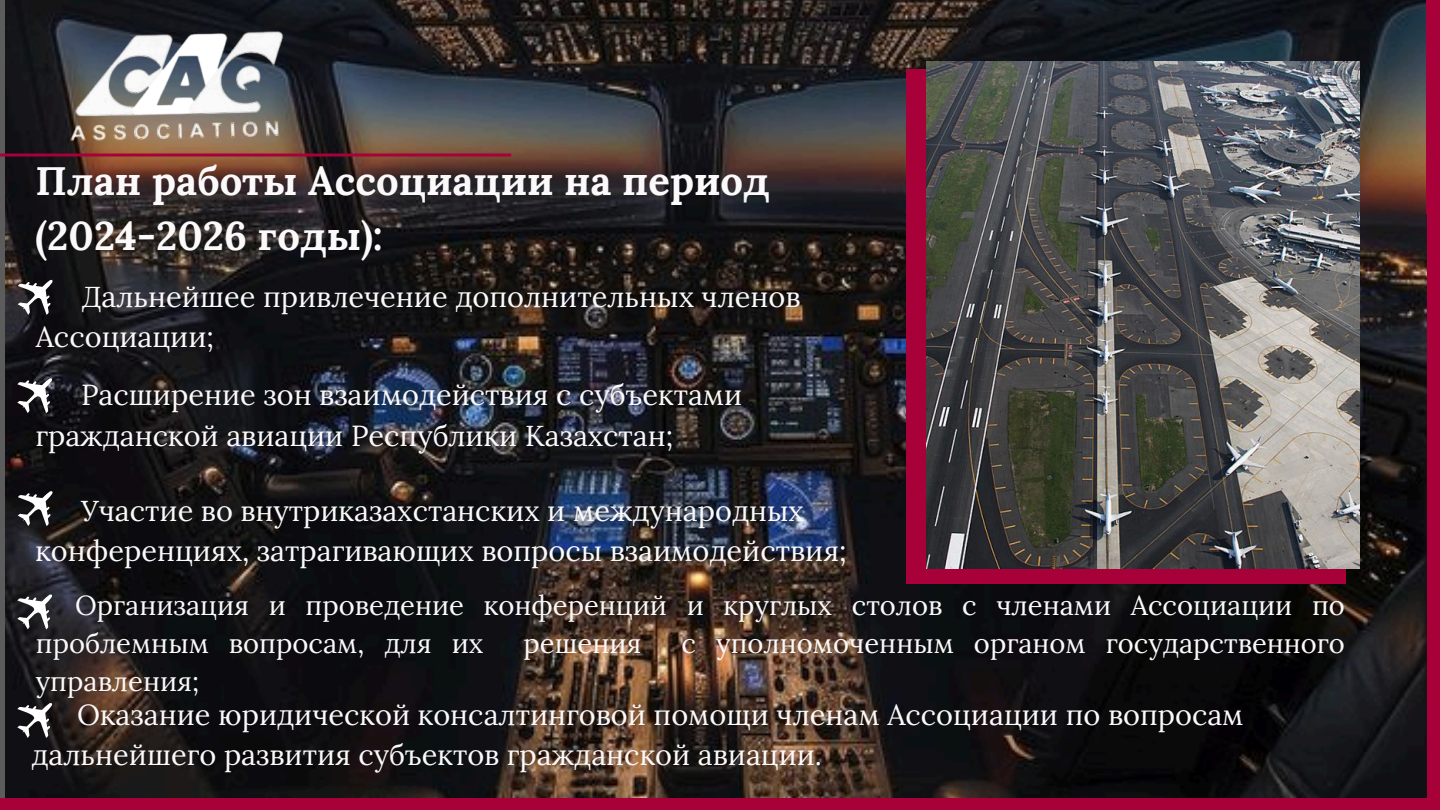
<style>
.page{position:relative;width:1440px;height:810px;background:#fff}
.page>*{position:absolute;margin:0;border:0;box-sizing:border-box;transform-origin:0 0}
.t1{font:700 40px/55.5px "Lora";color:#fbf9fa}
.t2{font:28.9px/40.5px "Lora";color:#fbf9fa}
.t3{font:27.4px/38.4px "Lora";color:#fbf9fa}
</style>
<div class="page">
<img style="left:5px;top:1px;width:1422px;height:797px">
<div style="left:906px;top:69px;width:439px;height:514px;background:#a80038"></div>
<svg style="left:18px;top:279px;width:36px;height:36px"></svg>
<svg style="left:17px;top:377px;width:36px;height:36px"></svg>
<svg style="left:18px;top:490px;width:36px;height:36px"></svg>
<svg style="left:17px;top:593px;width:36px;height:36px"></svg>
<svg style="left:17px;top:702px;width:36px;height:36px"></svg>
<div style="left:1427px;top:0;width:13px;height:810px;background:#a80038"></div>
<div style="left:1426px;top:0;width:14px;height:214px;background:#a80038"></div>
<hr style="left:0;top:154px;width:511px;height:3px;background:#a80038">
<div style="left:0;top:798px;width:1427px;height:12px;background:#a80038"></div>
<img style="left:926px;top:62px;width:433px;height:507px">
<img style="left:0;top:0;width:414px;height:236px">
<p class="t1" style="left:35px;top:152px;width:736px">План работы Ассоциации на период (2024-2026 годы):</p>
<p class="t2" style="left:36px;top:276px;width:766px;text-indent:46px">Дальнейшее привлечение дополнительных членов<br>Ассоциации;</p>
<h1 class="t2" style="left:35px;top:374px;width:709px;text-indent:46px">Расширение зон взаимодействия с субъектами гражданской авиации Республики Казахстан;</h1>
<p class="t2" style="left:35px;top:490px;width:813px;text-align:center">Участие во внутриказахстанских и международных конференциях, затрагивающих вопросы взаимодействия;</p>
<p class="t3" style="left:36px;top:585px;width:1311px;text-indent:39px">Организация и проведение конференций и круглых столов с членами Ассоциации по проблемным вопросам, для их</p>
<p class="t3" style="left:524px;top:624px;width:119px">решения</p>
<p class="t3" style="left:682px;top:624px;width:665px">с уполномоченным органом государственного</p>
<p class="t3" style="left:36px;top:662px;width:165px">управления;</p>
<p class="t2" style="left:31px;top:694px;width:1214px;text-indent:46px">Оказание юридической консалтинговой помощи членам Ассоциации по вопросам дальнейшего развития субъектов гражданской авиации.</p>
</div>
